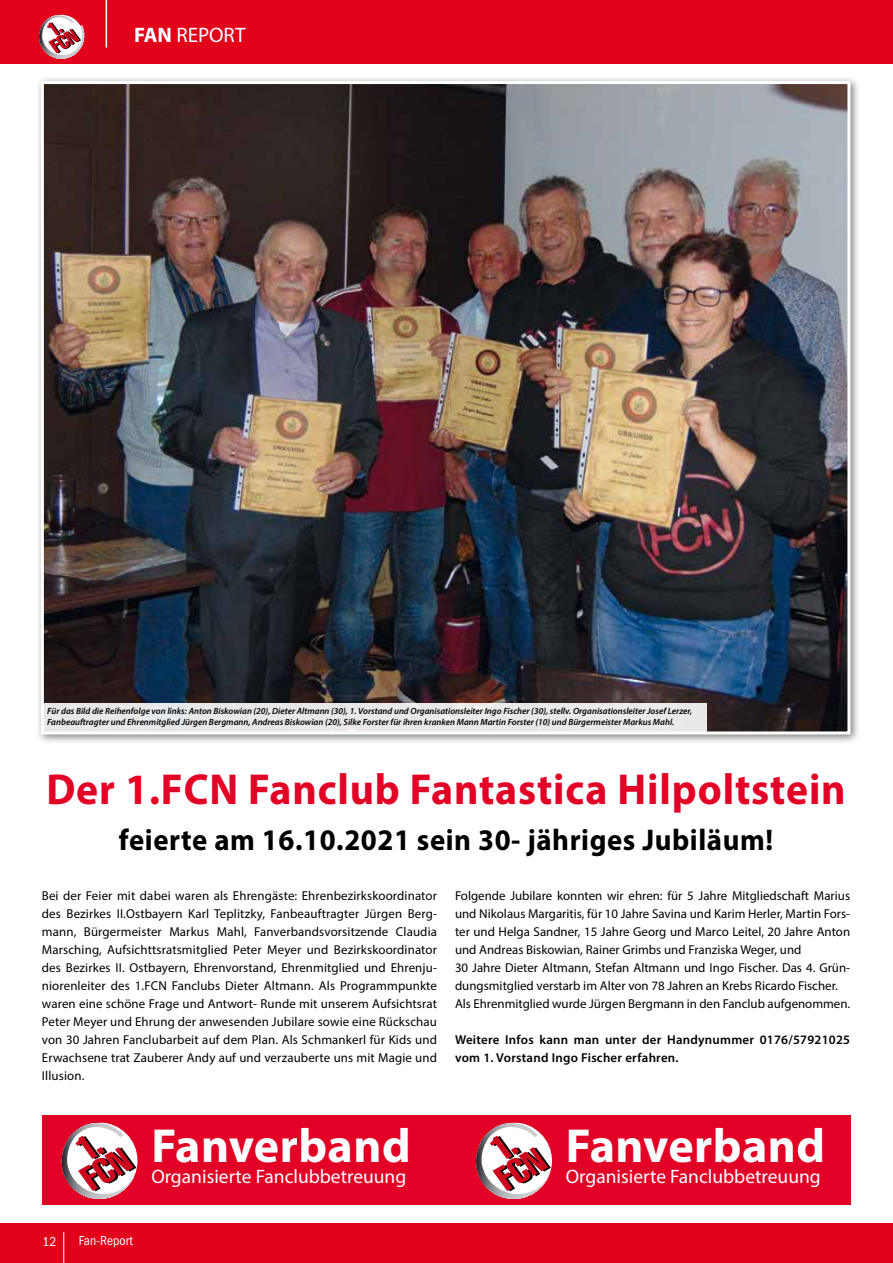
<style>
.page{position:relative;width:893px;height:1263px;background:#fff}
.page>*{position:absolute;margin:0;border:0;box-sizing:border-box;transform-origin:0 0}
.t1{font:700 48px "Myriad Pro";letter-spacing:.01em;color:#fff}
.t2{font:700 43.5px "Myriad Pro";letter-spacing:.02em;color:#e20026;scale:.96 1}
.t3{font:700 30px "Myriad Pro";letter-spacing:.02em;color:#000;scale:.96 1}
.t4{font:21px "Myriad Pro";color:#fff}
.t5{font:19.5px "Myriad Pro";color:#fff}
.t6{font:condensed 13.5px "Franklin Gothic";color:#fff}
.t7{font:12.9px/18px "Myriad Pro";color:#000;text-align:justify}
.t8{font:600 12.9px/18px "Myriad Pro";letter-spacing:.02em;color:#000}
.t9{font:italic 600 9px/10.8px "Myriad Pro";color:#000}
.s1{font-weight:700}
</style>
<div class="page">
<div style="left:0;top:1223px;width:893px;height:40px;background:#e2001a"></div>
<div style="left:0;top:0;width:893px;height:64px;background:#e2001a"></div>
<hr style="left:63px;top:1232px;width:1px;height:31px;background:#fff">
<svg style="left:39px;top:15px;width:45px;height:44px"></svg>
<hr style="left:106px;top:0;width:1px;height:48px;background:#fff">
<div style="left:35px;top:75px;width:825px;height:670px;background:#000;opacity:.5"></div>
<img style="left:45px;top:85px;width:801px;height:645px">
<div style="left:42px;top:1115px;width:808px;height:90px;background:#e20026"></div>
<svg style="left:61px;top:1122px;width:76px;height:77px"></svg>
<svg style="left:476px;top:1122px;width:76px;height:77px"></svg>
<div style="left:43px;top:703px;width:663px;height:30px;background:#eae8e8"></div>
<h3 class="t4" style="left:134px;top:22px;width:113px"><span class="s1">FAN</span> REPORT</h3>
<p class="t9" style="left:47px;top:705px;width:647px">Für das Bild die Reihenfolge von links: Anton Biskowian (20), Dieter Altmann (30), 1. Vorstand und Organisationsleiter Ingo Fischer (30), stellv. Organisationsleiter Josef Lerzer,<br>Fanbeauftragter und Ehrenmitglied Jürgen Bergmann, Andreas Biskowian (20), Silke Forster für ihren kranken Mann Martin Forster (10) und Bürgermeister Markus Mahl.</p>
<h2 class="t2" style="left:46px;top:761px;width:834px">Der 1.FCN Fanclub Fantastica Hilpoltstein</h2>
<h3 class="t3" style="left:119px;top:820px;width:683px">feierte am 16.10.2021 sein 30- jähriges Jubiläum!</h3>
<p class="t7" style="left:42px;top:886px;width:397px">Bei der Feier mit dabei waren als Ehrengäste: Ehrenbezirkskoordinator des Bezirkes II.Ostbayern Karl Teplitzky, Fanbeauftragter Jürgen Berg&shy;mann, Bürgermeister Markus Mahl, Fanverbandsvorsitzende Claudia Marsching, Aufsichttsratsmitglied Peter Meyer und Bezirkskoordinator des Bezirkes II. Ostbayern, Ehrenvorstand, Ehrenmitglied und Ehrenju&shy;niorenleiter des 1.FCN Fanclubs Dieter Altmann. Als Programmpunkte waren eine schöne Frage und Antwort- Runde mit unserem Aufsichtsrat Peter Meyer und Ehrung der anwesenden Jubilare sowie eine Rückschau von 30 Jahren Fanclubarbeit auf dem Plan. Als Schmankerl für Kids und Erwachsene trat Zauberer Andy auf und verzauberte uns mit Magie und Illusion.</p>
<p class="t7" style="left:455px;top:886px;width:397px;text-align:left">Folgende Jubilare konnten wir ehren: für 5 Jahre Mitgliedschaft Marius und Nikolaus Margaritis, für 10 Jahre Savina und Karim Herler, Martin Fors&shy;ter und Helga Sandner, 15 Jahre Georg und Marco Leitel, 20 Jahre Anton und Andreas Biskowian, Rainer Grimbs und Franziska Weger, und<br>30 Jahre Dieter Altmann, Stefan Altmann und Ingo Fischer. Das 4. Grün&shy;dungsmitglied verstarb im Alter von 78 Jahren an Krebs Ricardo Fischer.<br>Als Ehrenmitglied wurde Jürgen Bergmann in den Fanclub aufgenommen.</p>
<p class="t8" style="left:455px;top:1030px;width:397px">Weitere Infos kann man unter der Handynummer 0176/57921025 vom 1. Vorstand Ingo Fischer erfahren.</p>
<h1 class="t1" style="left:151px;top:1115px;width:261px">Fanverband</h1>
<h3 class="t5" style="left:151px;top:1165px;width:256px">Organisierte Fanclubbetreuung</h3>
<p class="t6" style="left:43px;top:1234px;width:15px">12</p>
<p class="t6" style="left:79px;top:1233px;width:56px">Fan-Report</p>
<h1 class="t1" style="left:566px;top:1115px;width:261px">Fanverband</h1>
<h3 class="t5" style="left:566px;top:1165px;width:256px">Organisierte Fanclubbetreuung</h3>
</div>
